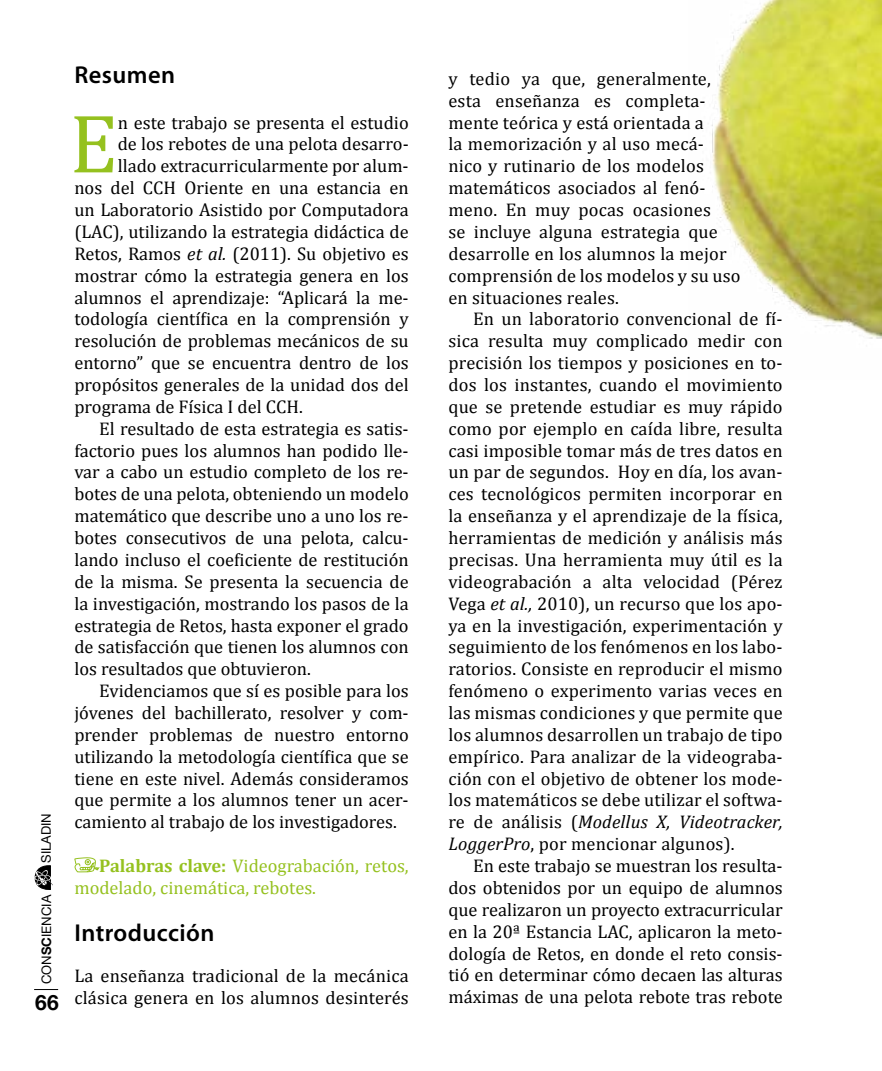
<style>
.page{position:relative;width:882px;height:1071px;background:#fff}
.page>*{position:absolute;margin:0;border:0;box-sizing:border-box;transform-origin:0 0}
.t1{font:84px "Cambria";color:#95c11f}
.t2{font:600 24.5px "Myriad Pro";letter-spacing:.015em;color:#000}
.t3{font:700 21px "Helvetica Neue";color:#000}
.t4{font:18.38px/21.9px "Cambria";color:#000}
.t5{font:18.38px/21.9px "Cambria";color:#95c11f}
.t6{font:13.12px "Helvetica Neue";color:#000}
.s1{font-weight:700}
.s2{font-style:italic}
</style>
<div class="page">
<svg style="left:34px;top:989px;width:24px;height:1px"></svg>
<svg style="left:34px;top:865px;width:19px;height:25px"></svg>
<img style="left:711px;top:0;width:171px;height:339px">
<svg style="left:74px;top:857px;width:26px;height:16px"></svg>
<p class="t6" style="left:37px;top:863px;width:51px;rotate:-90deg">SILADIN</p>
<p class="t6" style="left:37px;top:984px;width:91px;rotate:-90deg">CON<span class="s1">SC</span>IENCIA</p>
<p class="t3" style="left:35px;top:986px;width:25px">66</p>
<h2 class="t2" style="left:74px;top:59px;width:102px">Resumen</h2>
<h1 class="t1" style="left:69px;top:94px;width:50px">E</h1>
<p class="t4" style="left:118px;top:111px;width:292px">n este trabajo se presenta el estudio</p>
<p class="t4" style="left:118px;top:133px;width:292px">de los rebotes de una pelota desarro-</p>
<p class="t4" style="left:118px;top:155px;width:292px">llado extracurricularmente por alum-</p>
<p class="t4" style="left:74px;top:177px;width:336px">nos del CCH Oriente en una estancia en</p>
<p class="t4" style="left:74px;top:199px;width:336px">un Laboratorio Asistido por Computadora</p>
<p class="t4" style="left:74px;top:221px;width:336px">(LAC), utilizando la estrategia didáctica de</p>
<p class="t4" style="left:74px;top:243px;width:336px">Retos, Ramos <span class="s2">et al.</span> (2011). Su objetivo es</p>
<p class="t4" style="left:74px;top:264px;width:336px">mostrar cómo la estrategia genera en los</p>
<p class="t4" style="left:74px;top:286px;width:336px">alumnos el aprendizaje: “Aplicará la me-</p>
<p class="t4" style="left:74px;top:308px;width:336px">todología científica en la comprensión y</p>
<p class="t4" style="left:74px;top:330px;width:336px">resolución de problemas mecánicos de su</p>
<p class="t4" style="left:74px;top:352px;width:336px">entorno” que se encuentra dentro de los</p>
<p class="t4" style="left:74px;top:374px;width:336px">propósitos generales de la unidad dos del</p>
<p class="t4" style="left:74px;top:396px;width:230px">programa de Física I del CCH.</p>
<p class="t4" style="left:99px;top:417px;width:311px">El resultado de esta estrategia es satis-</p>
<p class="t4" style="left:74px;top:439px;width:336px">factorio pues los alumnos han podido lle-</p>
<p class="t4" style="left:74px;top:461px;width:336px">var a cabo un estudio completo de los re-</p>
<p class="t4" style="left:74px;top:483px;width:336px">botes de una pelota, obteniendo un modelo</p>
<p class="t4" style="left:74px;top:505px;width:336px">matemático que describe uno a uno los re-</p>
<p class="t4" style="left:74px;top:527px;width:336px">botes consecutivos de una pelota, calcu-</p>
<p class="t4" style="left:74px;top:549px;width:336px">lando incluso el coeficiente de restitución</p>
<p class="t4" style="left:74px;top:571px;width:336px">de la misma. Se presenta la secuencia de</p>
<p class="t4" style="left:74px;top:592px;width:336px">la investigación, mostrando los pasos de la</p>
<p class="t4" style="left:74px;top:614px;width:336px">estrategia de Retos, hasta exponer el grado</p>
<p class="t4" style="left:74px;top:636px;width:336px">de satisfacción que tienen los alumnos con</p>
<p class="t4" style="left:74px;top:658px;width:238px">los resultados que obtuvieron.</p>
<p class="t4" style="left:99px;top:680px;width:311px">Evidenciamos que sí es posible para los</p>
<p class="t4" style="left:74px;top:702px;width:336px">jóvenes del bachillerato, resolver y com-</p>
<p class="t4" style="left:74px;top:724px;width:336px">prender problemas de nuestro entorno</p>
<p class="t4" style="left:74px;top:745px;width:336px">utilizando la metodología científica que se</p>
<p class="t4" style="left:74px;top:767px;width:336px">tiene en este nivel. Además consideramos</p>
<p class="t4" style="left:74px;top:789px;width:336px">que permite a los alumnos tener un acer-</p>
<p class="t4" style="left:74px;top:811px;width:324px">camiento al trabajo de los investigadores.</p>
<p class="t5" style="left:74px;top:855px;width:336px;text-indent:25px"><span class="s1">Palabras clave:</span> Videograbación, retos, modelado, cinemática, rebotes.</p>
<h2 class="t2" style="left:74px;top:917px;width:141px">Introducción</h2>
<p class="t4" style="left:74px;top:964px;width:336px">La enseñanza tradicional de la mecánica clásica genera en los alumnos desinterés</p>
<p class="t4" style="left:448px;top:68px;width:294px">y tedio ya que, generalmente, esta enseñanza es completa&shy;mente teórica y está orientada a<br>la memorización y al uso mecá&shy;nico y rutinario de los modelos matemáticos asociados al fenó&shy;meno. En muy pocas ocasiones<br>se incluye alguna estrategia que desarrolle en los alumnos la mejor comprensión de los modelos y su uso en situaciones reales.</p>
<p class="t4" style="left:448px;top:308px;width:336px;text-align:justify;text-indent:25px">En un laboratorio convencional de fí&shy;sica resulta muy complicado medir con precisión los tiempos y posiciones en to&shy;dos los instantes, cuando el movimiento que se pretende estudiar es muy rápido como por ejemplo en caída libre, resulta casi imposible tomar más de tres datos en un par de segundos. Hoy en día, los avan&shy;ces tecnológicos permiten incorporar en la enseñanza y el aprendizaje de la física, herramientas de medición y análisis más precisas. Una herramienta muy útil es la videograbación a alta velocidad (Pérez Vega <span class="s2">et al.,</span> 2010), un recurso que los apo&shy;ya en la investigación, experimentación y seguimiento de los fenómenos en los labo&shy;ratorios. Consiste en reproducir el mismo fenómeno o experimento varias veces en las mismas condiciones y que permite que los alumnos desarrollen un trabajo de tipo empírico. Para analizar de la videograba&shy;ción con el objetivo de obtener los mode&shy;los matemáticos se debe utilizar el softwa&shy;re de análisis (<span class="s2">Modellus X, Videotracker, LoggerPro</span>, por mencionar algunos).</p>
<p class="t4" style="left:448px;top:855px;width:336px;text-align:justify;text-indent:25px">En este trabajo se muestran los resulta&shy;dos obtenidos por un equipo de alumnos que realizaron un proyecto extracurricular en la 20ª Estancia LAC, aplicaron la meto&shy;dología de Retos, en donde el reto consis&shy;tió en determinar cómo decaen las alturas máximas de una pelota rebote tras rebote</p>
</div>
